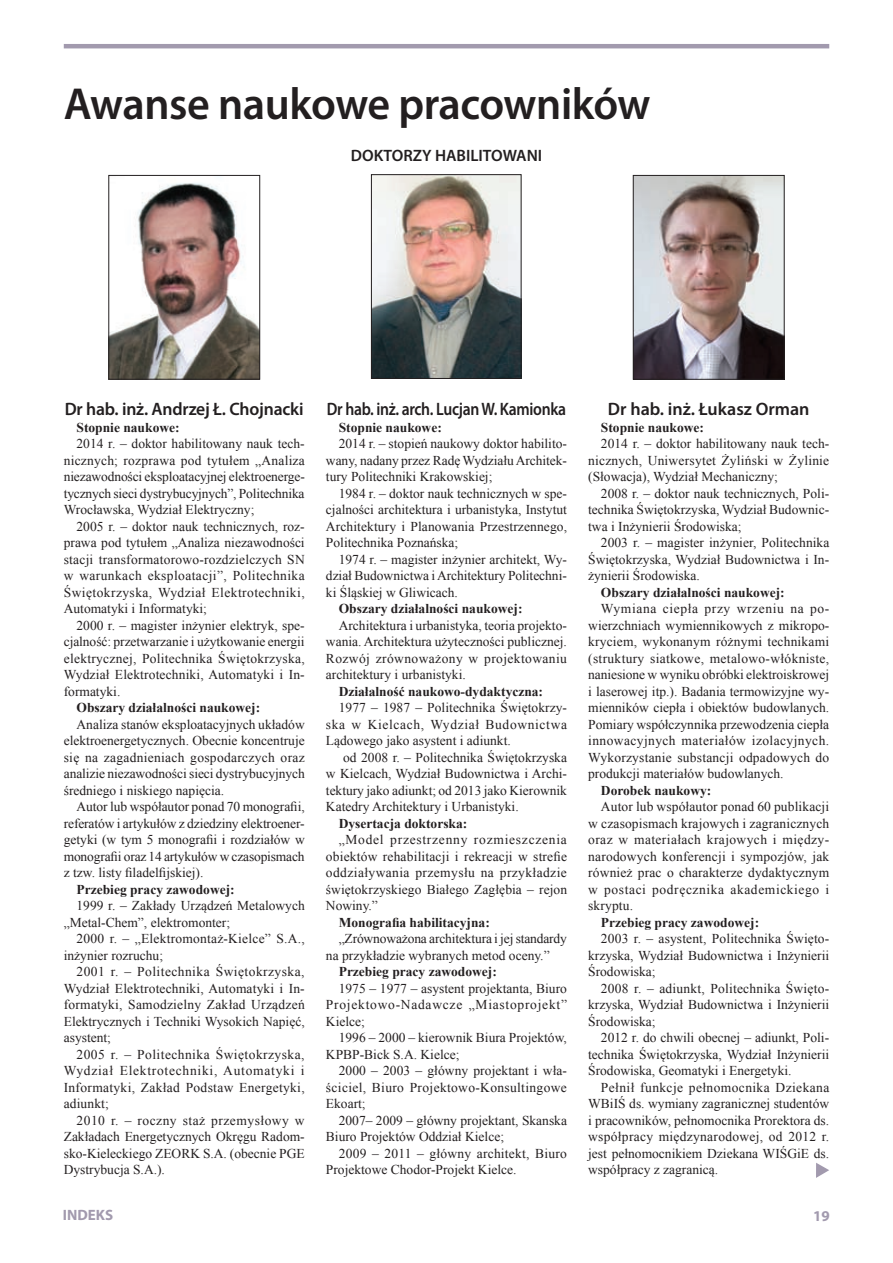
<style>
.page{position:relative;width:893px;height:1263px;background:#fff}
.page>*{position:absolute;margin:0;border:0;box-sizing:border-box;transform-origin:0 0}
.t1{font:600 45px "Myriad Pro";letter-spacing:-.01em;color:#231f20}
.t2{font:600 18px "Myriad Pro";letter-spacing:-.01em;color:#231f20}
.t3{font:600 18px "Myriad Pro";letter-spacing:-.01em;color:#231f20;scale:.87 1}
.t4{font:600 16.5px "Myriad Pro";color:#231f20}
.t5{font:700 15px "Myriad Pro";color:#a29aae}
.t6{font:13.5px/16.5px "Times New Roman";color:#231f20;text-align:justify}
.t7{font:700 13.5px "Times New Roman";color:#231f20}
</style>
<div class="page">
<hr style="left:64px;top:44px;width:765px;height:4px;background:#a29aae">
<img style="left:635px;top:177px;width:147px;height:200px">
<div style="left:633px;top:175px;width:151px;height:204px;border:1px solid #231f20"></div>
<img style="left:111px;top:183px;width:147px;height:194px">
<div style="left:109px;top:175px;width:151px;height:204px;border:1px solid #231f20"></div>
<img style="left:373px;top:176px;width:146px;height:201px">
<div style="left:371px;top:174px;width:150px;height:205px;border:1px solid #231f20"></div>
<svg style="left:816px;top:1163px;width:13px;height:15px"></svg>
<h1 class="t1" style="left:64px;top:75px;width:588px">Awanse naukowe pracowników</h1>
<p class="t4" style="left:351px;top:145px;width:193px">DOKTORZY HABILITOWANI</p>
<h2 class="t2" style="left:65px;top:398px;width:241px">Dr hab. inż. Andrzej Ł. Chojnacki</h2>
<p class="t7" style="left:77px;top:418px;width:105px">Stopnie naukowe:</p>
<p class="t6" style="left:64px;top:435px;width:243px;text-indent:13px">2014 r. – doktor habilitowany nauk tech&shy;nicznych; rozprawa pod tytułem „Analiza niezawodności eksploatacyjnej elektroenerge&shy;tycznych sieci dystrybucyjnych”, Politechnika Wrocławska, Wydział Elektryczny;</p>
<p class="t6" style="left:64px;top:518px;width:243px;text-indent:13px">2005 r. – doktor nauk technicznych, roz&shy;prawa pod tytułem „Analiza niezawodności stacji transformatorowo-rozdzielczych SN w warunkach eksploatacji”, Politechnika Świętokrzyska, Wydział Elektrotechniki, Automatyki i Informatyki;</p>
<p class="t6" style="left:64px;top:617px;width:243px;text-indent:13px">2000 r. – magister inżynier elektryk, spe&shy;cjalność: przetwarzanie i użytkowanie energii elektrycznej, Politechnika Świętokrzyska, Wydział Elektrotechniki, Automatyki i In&shy;formatyki.</p>
<p class="t7" style="left:77px;top:698px;width:185px">Obszary działalności naukowej:</p>
<p class="t6" style="left:64px;top:716px;width:243px;text-indent:13px">Analiza stanów eksploatacyjnych układów elektroenergetycznych. Obecnie koncentruje się na zagadnieniach gospodarczych oraz analizie niezawodności sieci dystrybucyjnych średniego i niskiego napięcia.</p>
<p class="t6" style="left:64px;top:798px;width:243px;text-indent:13px">Autor lub współautor ponad 70 monografii, referatów i artykułów z dziedziny elektroener&shy;getyki (w tym 5 monografii i rozdziałów w monografii oraz 14 artykułów w czasopismach z tzw. listy filadelfijskiej).</p>
<p class="t7" style="left:77px;top:880px;width:160px">Przebieg pracy zawodowej:</p>
<p class="t6" style="left:64px;top:897px;width:242px;text-indent:13px">1999 r. – Zakłady Urządzeń Metalowych „Metal-Chem”, elektromonter;</p>
<p class="t6" style="left:64px;top:930px;width:242px;text-indent:13px">2000 r. – „Elektromontaż-Kielce” S.A., inżynier rozruchu;</p>
<p class="t6" style="left:64px;top:963px;width:243px;text-indent:13px">2001 r. – Politechnika Świętokrzyska, Wydział Elektrotechniki, Automatyki i In&shy;formatyki, Samodzielny Zakład Urządzeń Elektrycznych i Techniki Wysokich Napięć, asystent;</p>
<p class="t6" style="left:64px;top:1046px;width:242px;text-indent:13px">2005 r. – Politechnika Świętokrzyska, Wydział Elektrotechniki, Automatyki i Informatyki, Zakład Podstaw Energetyki, adiunkt;</p>
<p class="t6" style="left:64px;top:1112px;width:243px;text-indent:13px">2010 r. – roczny staż przemysłowy w Zakładach Energetycznych Okręgu Radom&shy;sko-Kieleckiego ZEORK S.A. (obecnie PGE Dystrybucja S.A.).</p>
<h2 class="t3" style="left:327px;top:398px;width:277px">Dr hab. inż. arch. Lucjan W. Kamionka</h2>
<p class="t7" style="left:339px;top:418px;width:105px">Stopnie naukowe:</p>
<p class="t6" style="left:326px;top:435px;width:243px;text-indent:13px">2014 r. – stopień naukowy doktor habilito&shy;wany, nadany przez Radę Wydziału Architek&shy;tury Politechniki Krakowskiej;</p>
<p class="t6" style="left:326px;top:485px;width:243px;text-indent:13px">1984 r. – doktor nauk technicznych w spe&shy;cjalności architektura i urbanistyka, Instytut Architektury i Planowania Przestrzennego, Politechnika Poznańska;</p>
<p class="t6" style="left:326px;top:551px;width:242px;text-indent:13px">1974 r. – magister inżynier architekt, Wy&shy;dział Budownictwa i Architektury Politechni&shy;ki Śląskiej w Gliwicach.</p>
<p class="t7" style="left:339px;top:599px;width:185px">Obszary działalności naukowej:</p>
<p class="t6" style="left:326px;top:617px;width:243px;text-indent:13px">Architektura i urbanistyka, teoria projekto&shy;wania. Architektura użyteczności publicznej.<br>Rozwój zrównoważony w projektowaniu architektury i urbanistyki.</p>
<p class="t7" style="left:339px;top:682px;width:206px">Działalność naukowo-dydaktyczna:</p>
<p class="t6" style="left:326px;top:699px;width:243px;text-indent:13px">1977 – 1987 – Politechnika Świętokrzy&shy;ska w Kielcach, Wydział Budownictwa Lądowego jako asystent i adiunkt.</p>
<p class="t6" style="left:326px;top:749px;width:243px;text-indent:17px">od 2008 r. – Politechnika Świętokrzyska w Kielcach, Wydział Budownictwa i Archi&shy;tektury jako adiunkt; od 2013 jako Kierownik Katedry Architektury i Urbanistyki.</p>
<p class="t7" style="left:339px;top:814px;width:130px">Dysertacja doktorska:</p>
<p class="t6" style="left:326px;top:831px;width:243px;text-indent:13px">„Model przestrzenny rozmieszczenia obiektów rehabilitacji i rekreacji w strefie oddziaływania przemysłu na przykładzie świętokrzyskiego Białego Zagłębia – rejon Nowiny.”</p>
<p class="t7" style="left:339px;top:913px;width:153px">Monografia habilitacyjna:</p>
<p class="t6" style="left:326px;top:930px;width:243px;text-indent:13px">„Zrównoważona architektura i jej standardy na przykładzie wybranych metod oceny.”</p>
<p class="t7" style="left:339px;top:962px;width:160px">Przebieg pracy zawodowej:</p>
<p class="t6" style="left:326px;top:980px;width:243px;text-indent:13px">1975 – 1977 – asystent projektanta, Biuro Projektowo-Nadawcze „Miastoprojekt” Kielce;</p>
<p class="t6" style="left:326px;top:1029px;width:242px;text-indent:13px">1996 – 2000 – kierownik Biura Projektów,<br>KPBP-Bick S.A. Kielce;</p>
<p class="t6" style="left:326px;top:1062px;width:242px;text-indent:13px">2000 – 2003 – główny projektant i wła&shy;ściciel, Biuro Projektowo-Konsultingowe Ekoart;</p>
<p class="t6" style="left:326px;top:1112px;width:243px;text-indent:13px">2007– 2009 – główny projektant, Skanska<br>Biuro Projektów Oddział Kielce;</p>
<p class="t6" style="left:326px;top:1145px;width:242px;text-indent:13px">2009 – 2011 – główny architekt, Biuro<br>Projektowe Chodor-Projekt Kielce.</p>
<h2 class="t2" style="left:608px;top:398px;width:203px">Dr hab. inż. Łukasz Orman</h2>
<p class="t7" style="left:601px;top:418px;width:105px">Stopnie naukowe:</p>
<p class="t6" style="left:588px;top:435px;width:243px;text-indent:13px">2014 r. – doktor habilitowany nauk tech&shy;nicznych, Uniwersytet Żyliński w Żylinie (Słowacja), Wydział Mechaniczny;</p>
<p class="t6" style="left:588px;top:485px;width:243px;text-indent:13px">2008 r. – doktor nauk technicznych, Poli&shy;technika Świętokrzyska, Wydział Budownic&shy;twa i Inżynierii Środowiska;</p>
<p class="t6" style="left:588px;top:534px;width:243px;text-indent:13px">2003 r. – magister inżynier, Politechnika Świętokrzyska, Wydział Budownictwa i In&shy;żynierii Środowiska.</p>
<p class="t7" style="left:601px;top:583px;width:185px">Obszary działalności naukowej:</p>
<p class="t6" style="left:588px;top:600px;width:243px;text-indent:13px">Wymiana ciepła przy wrzeniu na po&shy;wierzchniach wymiennikowych z mikropo&shy;kryciem, wykonanym różnymi technikami (struktury siatkowe, metalowo-włókniste, naniesione w wyniku obróbki elektroiskrowej i laserowej itp.). Badania termowizyjne wy&shy;mienników ciepła i obiektów budowlanych.<br>Pomiary współczynnika przewodzenia ciepła innowacyjnych materiałów izolacyjnych.<br>Wykorzystanie substancji odpadowych do produkcji materiałów budowlanych.</p>
<p class="t7" style="left:601px;top:781px;width:112px">Dorobek naukowy:</p>
<p class="t6" style="left:588px;top:798px;width:243px;text-indent:13px">Autor lub współautor ponad 60 publikacji w czasopismach krajowych i zagranicznych oraz w materiałach krajowych i między&shy;narodowych konferencji i sympozjów, jak również prac o charakterze dydaktycznym w postaci podręcznika akademickiego i skryptu.</p>
<p class="t7" style="left:601px;top:913px;width:160px">Przebieg pracy zawodowej:</p>
<p class="t6" style="left:588px;top:930px;width:243px;text-indent:13px">2003 r. – asystent, Politechnika Święto&shy;krzyska, Wydział Budownictwa i Inżynierii Środowiska;</p>
<p class="t6" style="left:588px;top:980px;width:243px;text-indent:13px">2008 r. – adiunkt, Politechnika Święto&shy;krzyska, Wydział Budownictwa i Inżynierii Środowiska;</p>
<p class="t6" style="left:588px;top:1029px;width:242px;text-indent:13px">2012 r. do chwili obecnej – adiunkt, Poli&shy;technika Świętokrzyska, Wydział Inżynierii Środowiska, Geomatyki i Energetyki.</p>
<p class="t6" style="left:588px;top:1079px;width:243px;text-indent:13px">Pełnił funkcje pełnomocnika Dziekana WBiIŚ ds. wymiany zagranicznej studentów i pracowników, pełnomocnika Prorektora ds. współpracy międzynarodowej, od 2012 r. jest pełnomocnikiem Dziekana WIŚGiE ds. współpracy z zagranicą.</p>
<p class="t5" style="left:63px;top:1205px;width:52px">INDEKS</p>
<p class="t5" style="left:813px;top:1206px;width:18px">19</p>
</div>
